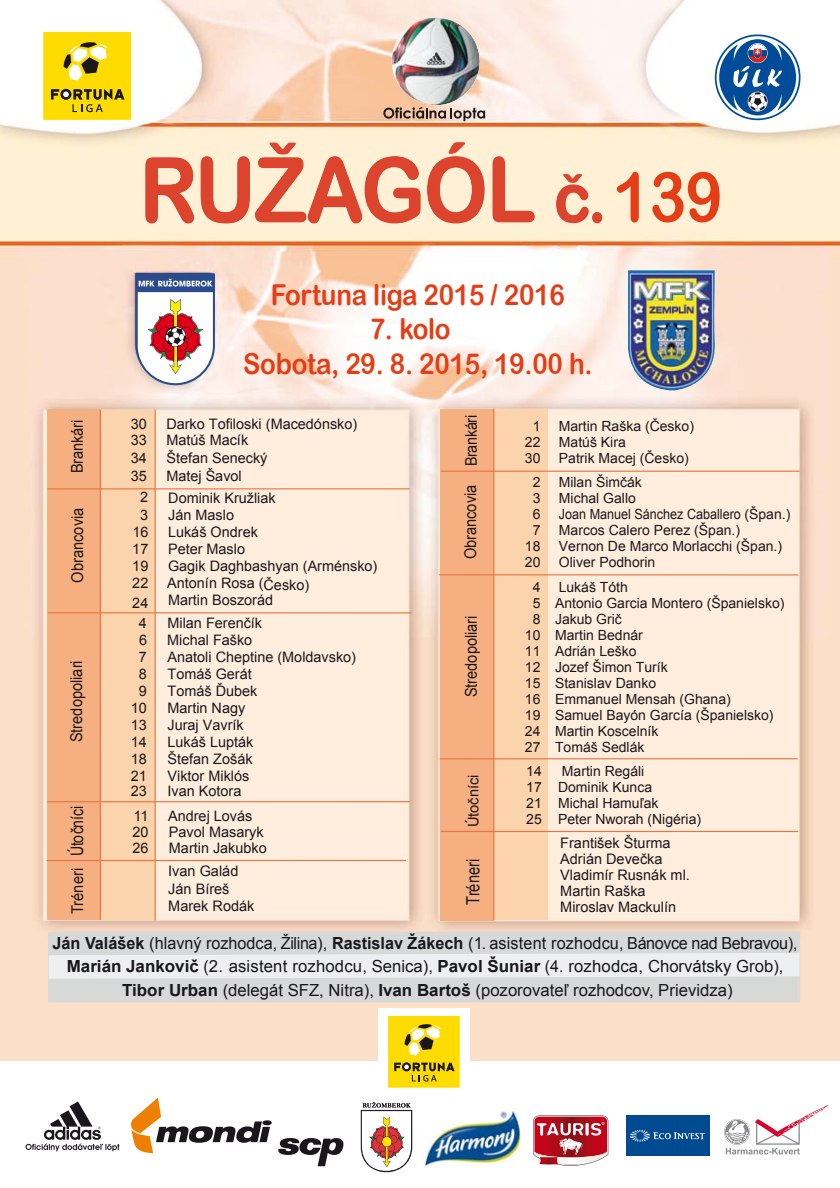
<style>
.page{position:relative;width:840px;height:1188px;background:#fff}
.page>*{position:absolute;margin:0;border:0;box-sizing:border-box;transform-origin:0 0}
.t1{font:69.4px "Arial Rounded MT Bold";color:#e53e16;scale:.9 1}
.t2{font:28.8px/34.6px "Arial Rounded MT Bold";letter-spacing:-.01em;color:#e53e16;text-align:center;scale:.9 1}
.t3{font:18.2px "Arial";letter-spacing:-.005em;color:#1a171c;scale:.8 1}
.t4{font:17.2px "Arial";letter-spacing:-.01em;color:#1a171c;scale:.82 1}
.t5{font:16.8px/23.8px "Arial";color:#1a171c;text-align:center}
.t6{font:16.2px "Arial";color:#1a171c;scale:.9 1}
.t7{font:16px "Arial";letter-spacing:-.025em;color:#1a171c;scale:.9 1}
.t8{font:14.6px "Arial";color:#1a171c}
.t9{font:14.4px/17px "Arial";color:#1a171c}
.t10{font:14px/16px "Arial";color:#1a171c}
.s1{font-weight:700}
</style>
<div class="page">
<img style="left:0;top:0;width:840px;height:1061px">
<div style="left:378px;top:1008px;width:92px;height:84px;background:#fff"></div>
<svg style="left:278px;top:1138px;width:66px;height:28px"></svg>
<svg style="left:131px;top:1098px;width:139px;height:55px"></svg>
<svg style="left:145px;top:157px;width:49px;height:67px;background:#e9846d"></svg>
<svg style="left:492px;top:156px;width:43px;height:66px;background:#f1ab93"></svg>
<svg style="left:136px;top:273px;width:79px;height:112px"></svg>
<svg style="left:201px;top:142px;width:220px;height:82px;background:#f0a890"></svg>
<svg style="left:556px;top:174px;width:46px;height:49px;background:#f1ac93"></svg>
<svg style="left:427px;top:142px;width:58px;height:82px;background:#efa38b"></svg>
<svg style="left:715px;top:34px;width:86px;height:86px"></svg>
<svg style="left:717px;top:36px;width:82px;height:82px"></svg>
<svg style="left:719px;top:39px;width:77px;height:76px"></svg>
<div style="left:49px;top:933px;width:749px;height:69px;background:#d6d9d8"></div>
<div style="left:49px;top:932px;width:751px;height:70px;border:2px solid #d6d9d8"></div>
<svg style="left:48px;top:952px;width:752px;height:28px"></svg>
<div style="left:47px;top:410px;width:54px;height:510px;background:#f6af81"></div>
<div style="left:101px;top:410px;width:54px;height:510px;background:#fbd3ac"></div>
<hr style="left:155px;top:409px;width:1px;height:511px;background:#ec7440">
<hr style="left:100px;top:410px;width:1px;height:510px;background:#ec7440">
<div style="left:440px;top:409px;width:54px;height:511px;background:#f6af81"></div>
<div style="left:494px;top:409px;width:54px;height:511px;background:#fbd3ac"></div>
<hr style="left:441px;top:471px;width:359px;height:1px;background:#ec7440">
<hr style="left:439px;top:574px;width:359px;height:2px;background:#ec7440">
<hr style="left:440px;top:758px;width:358px;height:1px;background:#ec7440">
<hr style="left:441px;top:831px;width:357px;height:1px;background:#ec7440">
<hr style="left:493px;top:409px;width:1px;height:511px;background:#ec7440">
<svg style="left:360px;top:1102px;width:53px;height:71px"></svg>
<div style="left:626px;top:1116px;width:84px;height:40px;background:#004a91"></div>
<svg style="left:630px;top:1130px;width:75px;height:12px"></svg>
<svg style="left:724px;top:1105px;width:104px;height:49px"></svg>
<svg style="left:533px;top:1115px;width:75px;height:51px"></svg>
<img style="left:424px;top:1108px;width:97px;height:59px">
<svg style="left:26px;top:1101px;width:93px;height:50px"></svg>
<svg style="left:383px;top:107px;width:102px;height:14px"></svg>
<div style="left:387px;top:1015px;width:74px;height:73px;background:#ffdc00"></div>
<svg style="left:394px;top:1062px;width:61px;height:20px"></svg>
<svg style="left:405px;top:1024px;width:36px;height:32px"></svg>
<div style="left:386px;top:1014px;width:75px;height:75px;border:2px solid #fff"></div>
<div style="left:43px;top:31px;width:89px;height:90px;background:#ffdc00"></div>
<svg style="left:51px;top:89px;width:74px;height:23px"></svg>
<svg style="left:64px;top:42px;width:44px;height:39px"></svg>
<div style="left:42px;top:31px;width:91px;height:90px;border:1px solid #fff"></div>
<hr style="left:48px;top:488px;width:362px;height:1px;background:#ec7440">
<hr style="left:48px;top:612px;width:364px;height:1px;background:#ec7440">
<hr style="left:47px;top:801px;width:363px;height:1px;background:#ec7440">
<hr style="left:47px;top:860px;width:359px;height:1px;background:#ec7440">
<img style="left:392px;top:17px;width:88px;height:88px">
<img style="left:628px;top:270px;width:87px;height:120px">
<p class="t6" style="left:68px;top:473px;width:61px;rotate:-90deg">Brankári</p>
<p class="t6" style="left:69px;top:583px;width:85px;rotate:-90deg">Obrancovia</p>
<p class="t6" style="left:68px;top:742px;width:93px;rotate:-90deg">Stredopoliari</p>
<p class="t4" style="left:68px;top:856px;width:62px;rotate:-90deg">Útočníci</p>
<p class="t6" style="left:69px;top:914px;width:52px;rotate:-90deg">Tréneri</p>
<h2 class="t2" style="left:271px;top:277px;width:328px">Fortuna liga 2015 / 2016</h2>
<h2 class="t2" style="left:243px;top:311px;width:390px">7. kolo<br>Sobota, 29. 8. 2015, 19.00 h.</h2>
<h1 class="t1" style="left:613px;top:156px;width:124px">139</h1>
<p class="t9" style="left:131px;top:415px;width:18px">30</p>
<p class="t9" style="left:166px;top:415px;width:192px">Darko Tofiloski (Macedónsko)</p>
<p class="t9" style="left:131px;top:449px;width:18px;line-height:18.2px">34<br>35</p>
<p class="t9" style="left:140px;top:487px;width:10px;line-height:18.6px">2<br>3</p>
<p class="t9" style="left:131px;top:431px;width:18px">33</p>
<p class="t9" style="left:166px;top:431px;width:103px;line-height:18.2px">Matúš Macík<br>Štefan Senecký<br>Matej Šavol</p>
<p class="t9" style="left:168px;top:489px;width:109px">Dominik Kružliak<br>Ján Maslo</p>
<p class="t9" style="left:167px;top:523px;width:212px">Lukáš Ondrek<br>Peter Maslo<br>Gagik Daghbashyan (Arménsko)<br>Antonín Rosa (Česko)<br>Martin Boszorád</p>
<p class="t9" style="left:167px;top:615px;width:190px">Milan Ferenčík<br>Michal Faško<br>Anatoli Cheptine (Moldavsko)<br>Tomáš Gerát<br>Tomáš Ďubek<br>Martin Nagy<br>Juraj Vavrík<br>Lukáš Lupták<br>Štefan Zošák</p>
<p class="t9" style="left:132px;top:524px;width:18px;text-align:justify">16<br>17<br>19<br>22</p>
<p class="t9" style="left:132px;top:593px;width:18px;line-height:20.2px;text-align:center">24<br>4</p>
<p class="t9" style="left:131px;top:632px;width:18px;text-align:center">6<br>7<br>8<br>9<br>10<br>13<br>14<br>18</p>
<p class="t9" style="left:131px;top:779px;width:19px;line-height:24.6px">23<br>11</p>
<p class="t9" style="left:133px;top:824px;width:18px;line-height:16px">20<br>26</p>
<p class="t9" style="left:131px;top:768px;width:18px">21</p>
<p class="t9" style="left:168px;top:769px;width:83px;line-height:14.8px">Viktor Miklós<br>Ivan Kotora</p>
<p class="t9" style="left:168px;top:808px;width:100px;line-height:16px">Andrej Lovás<br>Pavol Masaryk<br>Martin Jakubko</p>
<p class="t9" style="left:168px;top:862px;width:88px;line-height:17.6px">Ivan Galád<br>Ján Bíreš<br>Marek Rodák</p>
<p class="t7" style="left:462px;top:466px;width:58px;rotate:-90deg">Brankári</p>
<p class="t6" style="left:462px;top:559px;width:85px;rotate:-90deg">Obrancovia</p>
<p class="t6" style="left:462px;top:697px;width:93px;rotate:-90deg">Stredopoliari</p>
<p class="t8" style="left:465px;top:827px;width:54px;rotate:-90deg">Útočníci</p>
<p class="t3" style="left:463px;top:905px;width:59px;rotate:-90deg">Tréneri</p>
<p class="t10" style="left:525px;top:418px;width:17px;text-align:center">1<br>22<br>30</p>
<p class="t10" style="left:525px;top:474px;width:17px;text-align:center">2<br>3<br>6<br>7<br>18<br>20</p>
<p class="t10" style="left:525px;top:579px;width:17px;text-align:center">4<br>5<br>8<br>10<br>11<br>12<br>15<br>16<br>19<br>24<br>27</p>
<p class="t10" style="left:526px;top:763px;width:17px;text-align:justify">14<br>17<br>21<br>25</p>
<p class="t10" style="left:559px;top:418px;width:137px">Martin Raška (Česko)<br>Matúš Kira<br>Patrik Macej (Česko)</p>
<p class="t10" style="left:559px;top:474px;width:233px">Milan Šimčák<br>Michal Gallo<br>Joan Manuel Sánchez Caballero (Špan.)<br>Marcos Calero Perez (Špan.)<br>Vernon De Marco Morlacchi (Špan.)<br>Oliver Podhorin</p>
<p class="t10" style="left:555px;top:579px;width:231px">Lukáš Tóth<br>Antonio Garcia Montero (Španielsko)<br>Jakub Grič<br>Martin Bednár<br>Adrián Leško<br>Jozef Šimon Turík<br>Stanislav Danko<br>Emmanuel Mensah (Ghana)<br>Samuel Bayón García (Španielsko)<br>Martin Koscelník<br>Tomáš Sedlák</p>
<p class="t10" style="left:558px;top:763px;width:145px">Martin Regáli<br>Dominik Kunca<br>Michal Hamuľak<br>Peter Nworah (Nigéria)</p>
<p class="t9" style="left:560px;top:835px;width:131px;line-height:16px">František Šturma<br>Adrián Devečka<br>Vladimír Rusnák ml.<br>Martin Raška<br>Miroslav Mackulín</p>
<p class="t5" style="left:53px;top:931px;width:746px"><span class="s1">Ján Valášek</span> (hlavný rozhodca, Žilina), <span class="s1">Rastislav Žákech</span> (1. asistent rozhodcu, Bánovce nad Bebravou),<br><span class="s1">Marián Jankovič</span> (2. asistent rozhodcu, Senica), <span class="s1">Pavol Šuniar</span> (4. rozhodca, Chorvátsky Grob),<br><span class="s1">Tibor Urban</span> (delegát SFZ, Nitra), <span class="s1">Ivan Bartoš</span> (pozorovateľ rozhodcov, Prievidza)</p>
</div>
